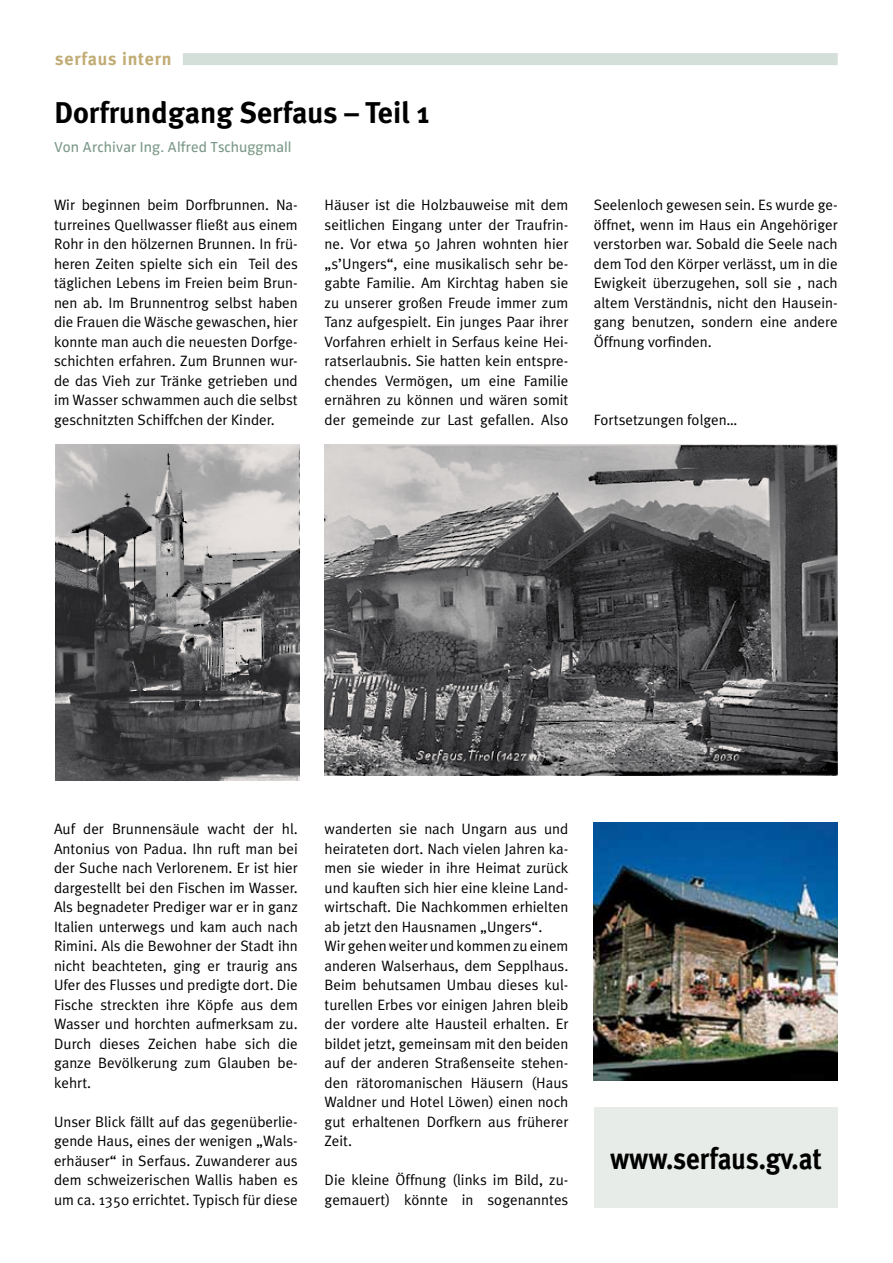
<style>
.page{position:relative;width:893px;height:1263px;background:#fff}
.page>*{position:absolute;margin:0;border:0;box-sizing:border-box;transform-origin:0 0}
.t1{font:700 30px "Meta Plus";color:#000}
.t2{font:700 30px "Meta Plus";color:#000;scale:.9 1}
.t3{font:700 18px "Meta Plus";letter-spacing:.04em;color:#c1ac74}
.t4{font:15px/19.5px "Meta Plus Normal";color:#000;text-align:justify}
.t5{font:15px "Zwo";color:#7b9888}
</style>
<div class="page">
<div style="left:183px;top:53px;width:655px;height:12px;background:#d5dfd9"></div>
<img style="left:55px;top:444px;width:244px;height:336px">
<img style="left:324px;top:444px;width:514px;height:332px">
<img style="left:593px;top:822px;width:244px;height:258px">
<div style="left:594px;top:1107px;width:244px;height:101px;background:#e7ece8"></div>
<p class="t3" style="left:55px;top:48px;width:118px">serfaus intern</p>
<h1 class="t1" style="left:54px;top:95px;width:377px">Dorfrundgang Serfaus – Teil 1</h1>
<p class="t5" style="left:54px;top:138px;width:239px">Von Archivar Ing. Alfred Tschuggmall</p>
<p class="t4" style="left:54px;top:195px;width:245px">Wir beginnen beim Dorfbrunnen. Na&shy;turreines Quellwasser fließt aus einem Rohr in den hölzernen Brunnen. In frü&shy;heren Zeiten spielte sich ein Teil des täglichen Lebens im Freien beim Brun&shy;nen ab. Im Brunnentrog selbst haben die Frauen die Wäsche gewaschen, hier konnte man auch die neuesten Dorfge&shy;schichten erfahren. Zum Brunnen wur&shy;de das Vieh zur Tränke getrieben und im Wasser schwammen auch die selbst geschnitzten Schiffchen der Kinder.</p>
<p class="t4" style="left:325px;top:195px;width:245px">Häuser ist die Holzbauweise mit dem seitlichen Eingang unter der Traufrin&shy;ne. Vor etwa 50 Jahren wohnten hier „s’Ungers“, eine musikalisch sehr be&shy;gabte Familie. Am Kirchtag haben sie zu unserer großen Freude immer zum Tanz aufgespielt. Ein junges Paar ihrer Vorfahren erhielt in Serfaus keine Hei&shy;ratserlaubnis. Sie hatten kein entspre&shy;chendes Vermögen, um eine Familie ernähren zu können und wären somit der gemeinde zur Last gefallen. Also</p>
<p class="t4" style="left:594px;top:195px;width:245px">Seelenloch gewesen sein. Es wurde ge&shy;öffnet, wenn im Haus ein Angehöriger verstorben war. Sobald die Seele nach dem Tod den Körper verlässt, um in die Ewigkeit überzugehen, soll sie , nach altem Verständnis, nicht den Hausein&shy;gang benutzen, sondern eine andere Öffnung vorfinden.</p>
<p class="t4" style="left:594px;top:409px;width:145px">Fortsetzungen folgen…</p>
<p class="t4" style="left:54px;top:819px;width:245px">Auf der Brunnensäule wacht der hl.<br>Antonius von Padua. Ihn ruft man bei der Suche nach Verlorenem. Er ist hier dargestellt bei den Fischen im Wasser.<br>Als begnadeter Prediger war er in ganz Italien unterwegs und kam auch nach Rimini. Als die Bewohner der Stadt ihn nicht beachteten, ging er traurig ans Ufer des Flusses und predigte dort. Die Fische streckten ihre Köpfe aus dem Wasser und horchten aufmerksam zu.<br>Durch dieses Zeichen habe sich die ganze Bevölkerung zum Glauben be&shy;kehrt.</p>
<p class="t4" style="left:54px;top:1111px;width:245px">Unser Blick fällt auf das gegenüberlie&shy;gende Haus, eines der wenigen „Wals&shy;erhäuser“ in Serfaus. Zuwanderer aus dem schweizerischen Wallis haben es um ca. 1350 errichtet. Typisch für diese</p>
<p class="t4" style="left:325px;top:819px;width:245px;text-align:left">wanderten sie nach Ungarn aus und heirateten dort. Nach vielen Jahren ka&shy;men sie wieder in ihre Heimat zurück und kauften sich hier eine kleine Land&shy;wirtschaft. Die Nachkommen erhielten ab jetzt den Hausnamen „Ungers“.<br>Wir gehen weiter und kommen zu einem anderen Walserhaus, dem Sepplhaus.<br>Beim behutsamen Umbau dieses kul&shy;turellen Erbes vor einigen Jahren bleib der vordere alte Hausteil erhalten. Er bildet jetzt, gemeinsam mit den beiden auf der anderen Straßenseite stehen&shy;den rätoromanischen Häusern (Haus Waldner und Hotel Löwen) einen noch gut erhaltenen Dorfkern aus früherer Zeit.</p>
<p class="t4" style="left:325px;top:1170px;width:245px">Die kleine Öffnung (links im Bild, zu&shy;gemauert) könnte in sogenanntes</p>
<h1 class="t2" style="left:610px;top:1141px;width:237px">www.serfaus.gv.at</h1>
</div>
